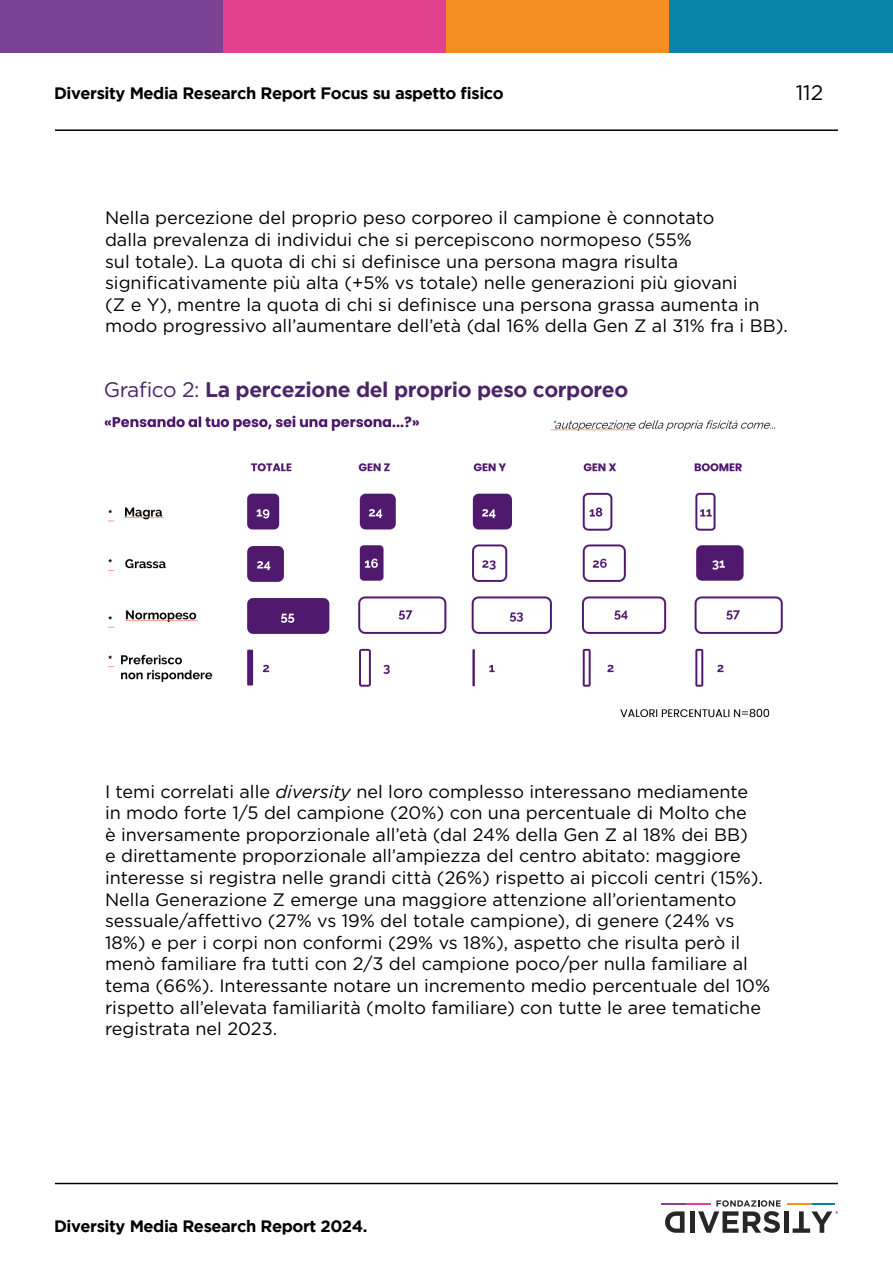
<style>
.page{position:relative;width:893px;height:1263px;background:#fff}
.page>*{position:absolute;margin:0;border:0;box-sizing:border-box;transform-origin:0 0}
.t1{font:700 21px "Gotham";letter-spacing:-.02em;color:#4c2569}
.t2{font:21px "Gotham";color:#000}
.t3{font:18px/21.6px "Gotham";color:#000}
.t4{font:700 16.5px "Gotham";letter-spacing:-.025em;color:#000}
.s1{font-weight:400}
.s2{font-style:italic}
</style>
<div class="page">
<div style="left:0;top:0;width:223px;height:53px;background:#7b4393"></div>
<div style="left:223px;top:0;width:223px;height:53px;background:#e04290"></div>
<div style="left:446px;top:0;width:224px;height:53px;background:#f38f22"></div>
<div style="left:670px;top:0;width:223px;height:53px;background:#0a83a9"></div>
<hr style="left:55px;top:1183px;width:783px;height:1px;background:#000">
<div style="left:690px;top:1211px;width:5px;height:21px;background:#272727"></div>
<div style="left:784px;top:1211px;width:5px;height:21px;background:#272727"></div>
<svg style="left:793px;top:1211px;width:45px;height:21px"></svg>
<svg style="left:665px;top:1211px;width:20px;height:21px"></svg>
<svg style="left:698px;top:1200px;width:83px;height:32px"></svg>
<hr style="left:662px;top:1202px;width:24px;height:2px;background:#7d4199">
<hr style="left:686px;top:1202px;width:24px;height:2px;background:#e73e97">
<hr style="left:787px;top:1202px;width:25px;height:2px;background:#f78f1e">
<hr style="left:812px;top:1202px;width:23px;height:2px;background:#0083a9">
<hr style="left:55px;top:129px;width:783px;height:2px;background:#000">
<img style="left:104px;top:415px;width:679px;height:303px">
<p class="t4" style="left:54px;top:84px;width:451px">Diversity Media Research Report Focus su aspetto fisico</p>
<p class="t2" style="left:796px;top:80px;width:29px">112</p>
<p class="t3" style="left:105px;top:207px;width:684px">Nella percezione del proprio peso corporeo il campione è connotato<br>dalla prevalenza di individui che si percepiscono normopeso (55%<br>sul totale). La quota di chi si definisce una persona magra risulta significativamente più alta (+5% vs totale) nelle generazioni più giovani<br>(Z e Y), mentre la quota di chi si definisce una persona grassa aumenta in modo progressivo all’aumentare dell’età (dal 16% della Gen Z al 31% fra i BB).</p>
<p class="t1" style="left:104px;top:378px;width:526px"><span class="s1">Grafico 2:</span> La percezione del proprio peso corporeo</p>
<p class="t3" style="left:105px;top:780px;width:667px">I temi correlati alle <span class="s2">diversity</span> nel loro complesso interessano mediamente<br>in modo forte 1/5 del campione (20%) con una percentuale di Molto che<br>è inversamente proporzionale all’età (dal 24% della Gen Z al 18% dei BB)<br>e direttamente proporzionale all’ampiezza del centro abitato: maggiore interesse si registra nelle grandi città (26%) rispetto ai piccoli centri (15%).<br>Nella Generazione Z emerge una maggiore attenzione all’orientamento sessuale/affettivo (27% vs 19% del totale campione), di genere (24% vs 18%) e per i corpi non conformi (29% vs 18%), aspetto che risulta però il menò familiare fra tutti con 2/3 del campione poco/per nulla familiare al tema (66%). Interessante notare un incremento medio percentuale del 10% rispetto all’elevata familiarità (molto familiare) con tutte le aree tematiche registrata nel 2023.</p>
<p class="t4" style="left:54px;top:1217px;width:315px">Diversity Media Research Report 2024.</p>
</div>
